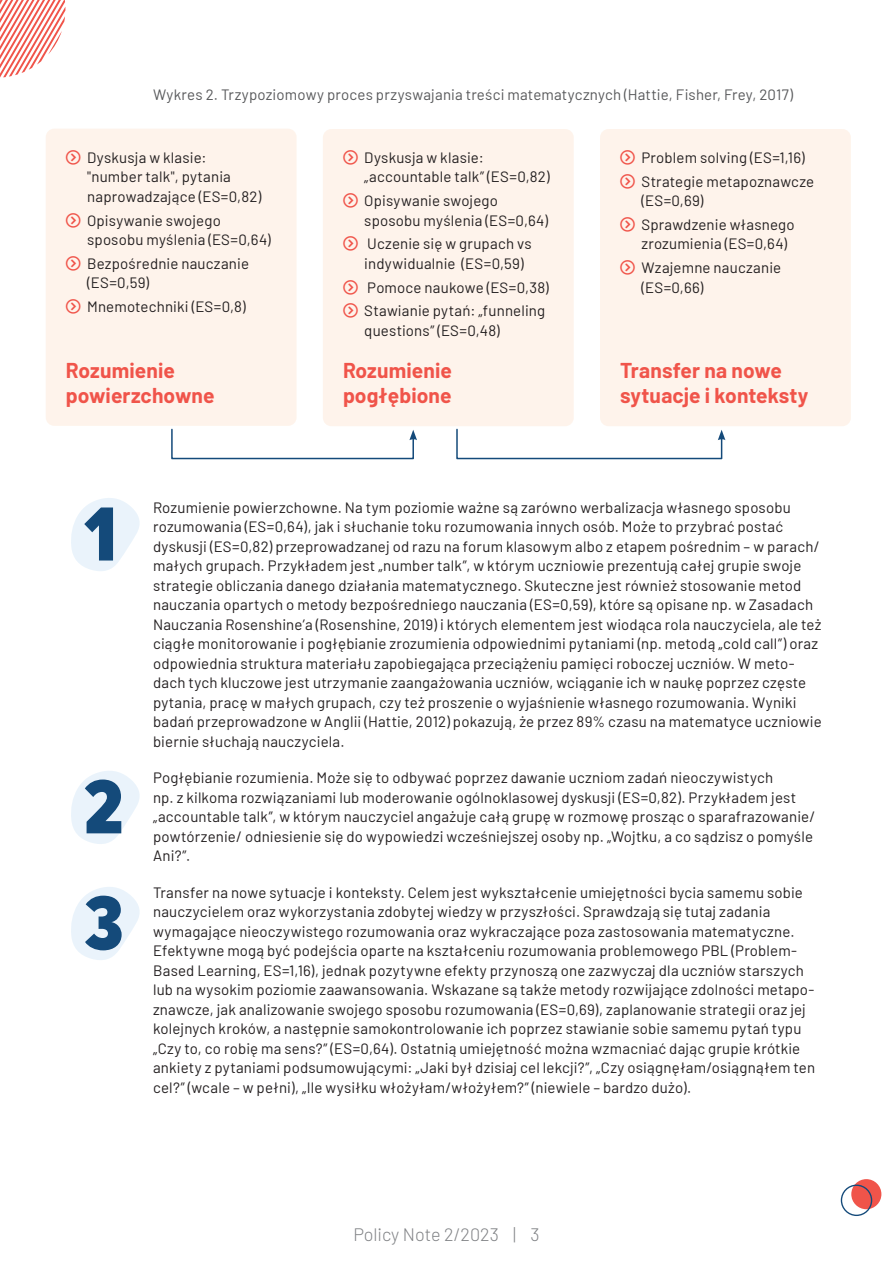
<style>
.page{position:relative;width:893px;height:1263px;background:#fff}
.page>*{position:absolute;margin:0;border:0;box-sizing:border-box;transform-origin:0 0}
.Tytuł{font:900 79.5px "Proxima Nova Ex Cn";color:#144a7a}
.Lead_bez_wcięcia_bez_dzielenia_wyrazów{font:700 21px/25.2px "Barlow";letter-spacing:.005em;color:#f0544a}
.t1{font:300 18px "Barlow";color:#808285}
.Tekst_podstawowy{font:15px/19.5px "Barlow";letter-spacing:.01em;color:#231f20}
.Wykres{font:15px "Barlow";letter-spacing:.01em;color:#57585a}
</style>
<div class="page">
<svg style="left:0;top:0;width:65px;height:78px"></svg>
<div style="left:851px;top:1179px;width:30px;height:30px;background:#f0544a;border-radius:50%"></div>
<svg style="left:841px;top:1184px;width:31px;height:32px"></svg>
<svg style="left:71px;top:498px;width:69px;height:73px"></svg>
<svg style="left:71px;top:771px;width:69px;height:73px"></svg>
<svg style="left:71px;top:887px;width:69px;height:73px"></svg>
<div style="left:46px;top:129px;width:251px;height:297px;background:#fef3eb;border-radius:9px"></div>
<div style="left:323px;top:129px;width:251px;height:297px;background:#fef3eb;border-radius:9px"></div>
<div style="left:600px;top:129px;width:251px;height:297px;background:#fef3eb;border-radius:9px"></div>
<svg style="left:171px;top:428px;width:246px;height:32px"></svg>
<svg style="left:456px;top:428px;width:269px;height:32px"></svg>
<p class="Wykres" style="left:153px;top:84px;width:641px">Wykres 2. Trzypoziomowy proces przyswajania treści matematycznych (Hattie, Fisher, Frey, 2017)</p>
<p class="Tekst_podstawowy" style="left:87px;top:146px;width:176px">Dyskusja w klasie: "number talk", pytania naprowadzające (ES=0,82)</p>
<p class="Tekst_podstawowy" style="left:87px;top:209px;width:185px">Opisywanie swojego sposobu myślenia (ES=0,64)</p>
<p class="Tekst_podstawowy" style="left:87px;top:252px;width:163px">Bezpośrednie nauczanie (ES=0,59)</p>
<p class="Tekst_podstawowy" style="left:87px;top:296px;width:160px">Mnemotechniki (ES=0,8)</p>
<p class="Lead_bez_wcięcia_bez_dzielenia_wyrazów" style="left:66px;top:356px;width:150px">Rozumienie powierzchowne</p>
<p class="Tekst_podstawowy" style="left:364px;top:146px;width:187px">Dyskusja w klasie: „accountable talk” (ES=0,82)</p>
<p class="Tekst_podstawowy" style="left:364px;top:190px;width:185px">Opisywanie swojego sposobu myślenia (ES=0,64)</p>
<p class="Tekst_podstawowy" style="left:364px;top:233px;width:169px">Uczenie się w grupach vs indywidualnie (ES=0,59)</p>
<p class="Tekst_podstawowy" style="left:367px;top:276px;width:183px">Pomoce naukowe (ES=0,38)</p>
<p class="Tekst_podstawowy" style="left:364px;top:300px;width:182px">Stawianie pytań: „funneling questions” (ES=0,48)</p>
<p class="Lead_bez_wcięcia_bez_dzielenia_wyrazów" style="left:343px;top:356px;width:110px">Rozumienie pogłębione</p>
<p class="Tekst_podstawowy" style="left:641px;top:146px;width:165px">Problem solving (ES=1,16)</p>
<p class="Tekst_podstawowy" style="left:641px;top:170px;width:174px">Strategie metapoznawcze (ES=0,69)</p>
<p class="Tekst_podstawowy" style="left:641px;top:213px;width:155px">Sprawdzenie własnego zrozumienia (ES=0,64)</p>
<p class="Tekst_podstawowy" style="left:641px;top:257px;width:141px">Wzajemne nauczanie (ES=0,66)</p>
<p class="Lead_bez_wcięcia_bez_dzielenia_wyrazów" style="left:620px;top:356px;width:190px">Transfer na nowe sytuacje i konteksty</p>
<p class="Tytuł" style="left:84px;top:476px;width:34px">1</p>
<p class="Tytuł" style="left:84px;top:749px;width:41px">2</p>
<p class="Tytuł" style="left:84px;top:865px;width:40px">3</p>
<p class="Tekst_podstawowy" style="left:153px;top:496px;width:670px">Rozumienie powierzchowne. Na tym poziomie ważne są zarówno werbalizacja własnego sposobu rozumowania (ES=0,64), jak i słuchanie toku rozumowania innych osób. Może to przybrać postać dyskusji (ES=0,82) przeprowadzanej od razu na forum klasowym albo z etapem pośrednim – w parach/ małych grupach. Przykładem jest „number talk”, w którym uczniowie prezentują całej grupie swoje strategie obliczania danego działania matematycznego. Skuteczne jest również stosowanie metod nauczania opartych o metody bezpośredniego nauczania (ES=0,59), które są opisane np. w Zasadach Nauczania Rosenshine’a (Rosenshine, 2019) i których elementem jest wiodąca rola nauczyciela, ale też ciągłe monitorowanie i pogłębianie zrozumienia odpowiednimi pytaniami (np. metodą „cold call”) oraz odpowiednia struktura materiału zapobiegająca przeciążeniu pamięci roboczej uczniów. W meto&shy;dach tych kluczowe jest utrzymanie zaangażowania uczniów, wciąganie ich w naukę poprzez częste pytania, pracę w małych grupach, czy też proszenie o wyjaśnienie własnego rozumowania. Wyniki badań przeprowadzone w Anglii (Hattie, 2012) pokazują, że przez 89% czasu na matematyce uczniowie biernie słuchają nauczyciela.</p>
<p class="Tekst_podstawowy" style="left:153px;top:767px;width:664px">Pogłębianie rozumienia. Może się to odbywać poprzez dawanie uczniom zadań nieoczywistych<br>np. z kilkoma rozwiązaniami lub moderowanie ogólnoklasowej dyskusji (ES=0,82). Przykładem jest „accountable talk”, w którym nauczyciel angażuje całą grupę w rozmowę prosząc o sparafrazowanie/ powtórzenie/ odniesienie się do wypowiedzi wcześniejszej osoby np. „Wojtku, a co sądzisz o pomyśle Ani?”.</p>
<p class="Tekst_podstawowy" style="left:153px;top:881px;width:663px">Transfer na nowe sytuacje i konteksty. Celem jest wykształcenie umiejętności bycia samemu sobie nauczycielem oraz wykorzystania zdobytej wiedzy w przyszłości. Sprawdzają się tutaj zadania wymagające nieoczywistego rozumowania oraz wykraczające poza zastosowania matematyczne.<br>Efektywne mogą być podejścia oparte na kształceniu rozumowania problemowego PBL (Problem-Based Learning, ES=1,16), jednak pozytywne efekty przynoszą one zazwyczaj dla uczniów starszych lub na wysokim poziomie zaawansowania. Wskazane są także metody rozwijające zdolności metapo&shy;znawcze, jak analizowanie swojego sposobu rozumowania (ES=0,69), zaplanowanie strategii oraz jej kolejnych kroków, a następnie samokontrolowanie ich poprzez stawianie sobie samemu pytań typu „Czy to, co robię ma sens?” (ES=0,64). Ostatnią umiejętność można wzmacniać dając grupie krótkie ankiety z pytaniami podsumowującymi: „Jaki był dzisiaj cel lekcji?”, „Czy osiągnęłam/osiągnąłem ten cel?” (wcale – w pełni), „Ile wysiłku włożyłam/włożyłem?” (niewiele – bardzo dużo).</p>
<p class="t1" style="left:353px;top:1221px;width:188px">Policy Note 2/2023 | 3</p>
</div>
